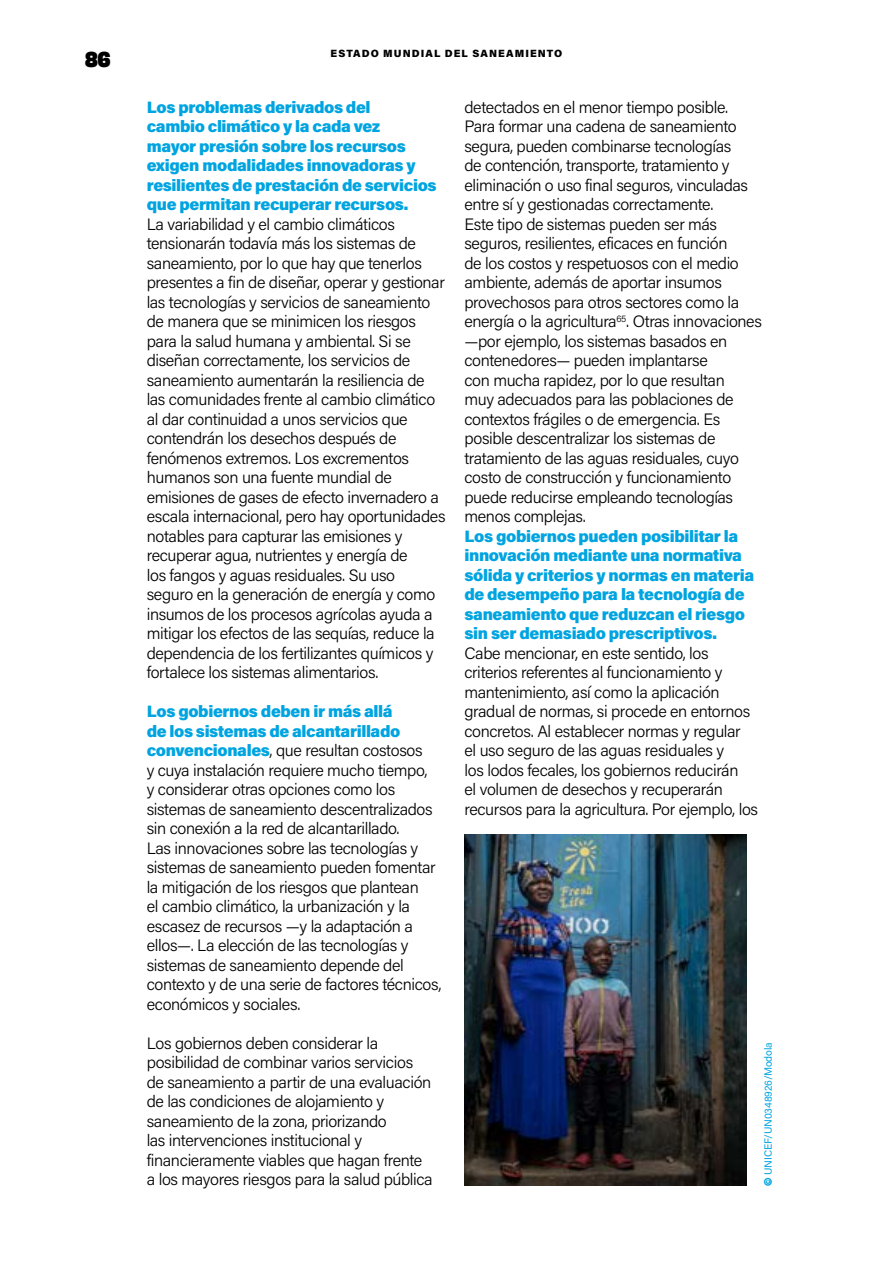
<style>
.page{position:relative;width:893px;height:1263px;background:#fff}
.page>*{position:absolute;margin:0;border:0;box-sizing:border-box;transform-origin:0 0}
.t1{font:21px "Sharp Grotesk Bold 19";color:#000}
.t2{font:16.5px/19.5px "Acumin Variable Concept";letter-spacing:-.015em;color:#000}
.t3{font:16.5px/19.5px "Acumin Variable Concept";letter-spacing:.065em;color:#00a4e0}
.t4{font:10.5px "Acumin Variable Concept";letter-spacing:.155em;color:#000}
.t5{font:10.5px "Acumin Variable Concept";letter-spacing:-.005em;color:#00a4e0}
.s1{color:#00a4e0}
.s2{font-family:"Helvetica 95";font-weight:900}
</style>
<div class="page">
<img style="left:464px;top:834px;width:282px;height:351px">
<p class="t1" style="left:85px;top:43px;width:27px">86</p>
<p class="t4" style="left:330px;top:47px;width:233px">ESTADO MUNDIAL DEL SANEAMIENTO</p>
<p class="t3" style="left:147px;top:96px;width:290px">Los problemas derivados del<br>cambio climático y la cada vez<br>mayor presión sobre los recursos exigen modalidades innovadoras y resilientes de prestación de servicios que permitan recuperar recursos.</p>
<p class="t2" style="left:147px;top:213px;width:300px">La variabilidad y el cambio climáticos tensionarán todavía más los sistemas de saneamiento, por lo que hay que tenerlos presentes a fin de diseñar, operar y gestionar las tecnologías y servicios de saneamiento de manera que se minimicen los riesgos para la salud humana y ambiental. Si se diseñan correctamente, los servicios de saneamiento aumentarán la resiliencia de las comunidades frente al cambio climático al dar continuidad a unos servicios que contendrán los desechos después de fenómenos extremos. Los excrementos humanos son una fuente mundial de emisiones de gases de efecto invernadero a escala internacional, pero hay oportunidades notables para capturar las emisiones y recuperar agua, nutrientes y energía de<br>los fangos y aguas residuales. Su uso seguro en la generación de energía y como insumos de los procesos agrícolas ayuda a mitigar los efectos de las sequías, reduce la dependencia de los fertilizantes químicos y fortalece los sistemas alimentarios.</p>
<p class="t2" style="left:147px;top:701px;width:296px"><span class="s1">Los gobiernos deben ir más allá<br>de los sistemas de alcantarillado convencionales</span>, que resultan costosos<br>y cuya instalación requiere mucho tiempo,<br>y considerar otras opciones como los sistemas de saneamiento descentralizados sin conexión a la red de alcantarillado.<br>Las innovaciones sobre las tecnologías y sistemas de saneamiento pueden fomentar la mitigación de los riesgos que plantean<br>el cambio climático, la urbanización y la escasez de recursos —y la adaptación a ellos—. La elección de las tecnologías y sistemas de saneamiento depende del contexto y de una serie de factores técnicos, económicos y sociales.</p>
<p class="t2" style="left:147px;top:1033px;width:287px">Los gobiernos deben considerar la posibilidad de combinar varios servicios de saneamiento a partir de una evaluación de las condiciones de alojamiento y saneamiento de la zona, priorizando<br>las intervenciones institucional y financieramente viables que hagan frente a los mayores riesgos para la salud pública</p>
<p class="t2" style="left:464px;top:97px;width:299px">detectados en el menor tiempo posible.<br>Para formar una cadena de saneamiento segura, pueden combinarse tecnologías<br>de contención, transporte, tratamiento y eliminación o uso final seguros, vinculadas entre sí y gestionadas correctamente.<br>Este tipo de sistemas pueden ser más seguros, resilientes, eficaces en función<br>de los costos y respetuosos con el medio ambiente, además de aportar insumos provechosos para otros sectores como la energía o la agricultura<sup>65</sup>. Otras innovaciones —por ejemplo, los sistemas basados en contenedores— pueden implantarse<br>con mucha rapidez, por lo que resultan<br>muy adecuados para las poblaciones de contextos frágiles o de emergencia. Es posible descentralizar los sistemas de tratamiento de las aguas residuales, cuyo costo de construcción y funcionamiento puede reducirse empleando tecnologías menos complejas.</p>
<p class="t3" style="left:464px;top:525px;width:290px">Los gobiernos pueden posibilitar la innovación mediante una normativa sólida y criterios y normas en materia de desempeño para la tecnología de saneamiento que reduzcan el riesgo sin ser demasiado prescriptivos.</p>
<p class="t2" style="left:464px;top:642px;width:295px">Cabe mencionar, en este sentido, los criterios referentes al funcionamiento y mantenimiento, así como la aplicación gradual de normas, si procede en entornos concretos. Al establecer normas y regular<br>el uso seguro de las aguas residuales y<br>los lodos fecales, los gobiernos reducirán<br>el volumen de desechos y recuperarán recursos para la agricultura. Por ejemplo, los</p>
<p class="t5" style="left:761px;top:1186px;width:145px;rotate:-90deg"><span class="s2">©</span> UNICEF/UN0348926/Modola</p>
</div>
